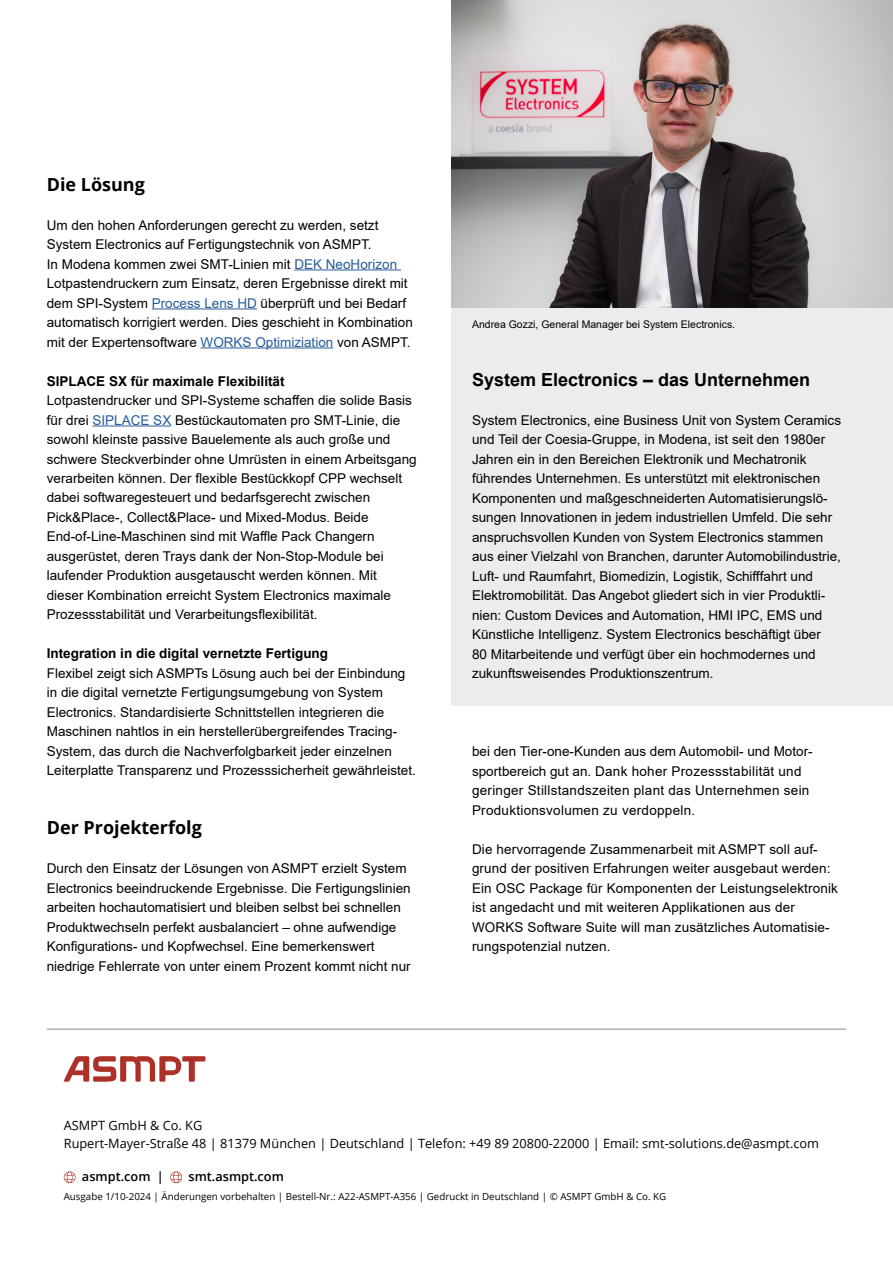
<style>
.page{position:relative;width:893px;height:1263px;background:#fff}
.page>*{position:absolute;margin:0;border:0;box-sizing:border-box;transform-origin:0 0}
.t1{font:700 18px "Arial";color:#000}
.t2{font:700 18px "Open Sans";color:#000}
.t3{font:13.5px/19.5px "Arial";color:#000}
.t4{font:13.5px/19.5px "Arial";letter-spacing:.02em;color:#000}
.t5{font:700 13.5px "Arial";color:#000}
.t6{font:12.75px/18px "Open Sans";color:#000}
.t7{font:600 12.75px "Open Sans";color:#000}
.t8{font:10.5px "Arial";color:#000}
.t9{font:9.75px "Open Sans";color:#000}
.s1{color:#275b9b}
</style>
<div class="page">
<div style="left:452px;top:0;width:441px;height:706px;background:#ebeceb"></div>
<hr style="left:294px;top:269px;width:107px;height:1px;background:#275b9b">
<hr style="left:152px;top:308px;width:105px;height:1px;background:#275b9b">
<hr style="left:201px;top:347px;width:132px;height:1px;background:#275b9b">
<hr style="left:93px;top:425px;width:78px;height:1px;background:#275b9b">
<hr style="left:47px;top:1029px;width:799px;height:1px;background:#86888c">
<svg style="left:64px;top:1056px;width:141px;height:26px"></svg>
<svg style="left:64px;top:1171px;width:12px;height:12px"></svg>
<svg style="left:170px;top:1171px;width:12px;height:12px"></svg>
<img style="left:452px;top:0;width:441px;height:308px">
<h1 class="t2" style="left:47px;top:171px;width:100px">Die Lösung</h1>
<p class="t3" style="left:47px;top:215px;width:368px">Um den hohen Anforderungen gerecht zu werden, setzt System Electronics auf Fertigungstechnik von ASMPT.<br>In Modena kommen zwei SMT-Linien mit <span class="s1">DEK NeoHorizon </span>Lotpastendruckern zum Einsatz, deren Ergebnisse direkt mit dem SPI-System <span class="s1">Process Lens HD</span> überprüft und bei Bedarf automatisch korrigiert werden. Dies geschieht in Kombination mit der Expertensoftware <span class="s1">WORKS Optimiziation</span> von ASMPT.</p>
<p class="t5" style="left:47px;top:371px;width:239px">SIPLACE SX für maximale Flexibilität</p>
<p class="t3" style="left:47px;top:390px;width:371px">Lotpastendrucker und SPI-Systeme schaffen die solide Basis für drei <span class="s1">SIPLACE SX</span> Bestückautomaten pro SMT-Linie, die sowohl kleinste passive Bauelemente als auch große und schwere Steckverbinder ohne Umrüsten in einem Arbeitsgang verarbeiten können. Der flexible Bestückkopf CPP wechselt dabei softwaregesteuert und bedarfsgerecht zwischen Pick&amp;Place-, Collect&amp;Place- und Mixed-Modus. Beide End-of-Line-Maschinen sind mit Waffle Pack Changern ausgerüstet, deren Trays dank der Non-Stop-Module bei laufender Produktion ausgetauscht werden können. Mit dieser Kombination erreicht System Electronics maximale Prozessstabilität und Verarbeitungsflexibilität.</p>
<p class="t5" style="left:47px;top:644px;width:283px">Integration in die digital vernetzte Fertigung</p>
<p class="t3" style="left:47px;top:663px;width:371px">Flexibel zeigt sich ASMPTs Lösung auch bei der Einbindung in die digital vernetzte Fertigungsumgebung von System Electronics. Standardisierte Schnittstellen integrieren die Maschinen nahtlos in ein herstellerübergreifendes Tracing-System, das durch die Nachverfolgbarkeit jeder einzelnen Leiterplatte Transparenz und Prozesssicherheit gewährleistet.</p>
<h1 class="t2" style="left:47px;top:815px;width:157px">Der Projekterfolg</h1>
<p class="t3" style="left:47px;top:858px;width:365px">Durch den Einsatz der Lösungen von ASMPT erzielt System Electronics beeindruckende Ergebnisse. Die Fertigungslinien arbeiten hochautomatisiert und bleiben selbst bei schnellen Produktwechseln perfekt ausbalanciert – ohne aufwendige Konfigurations- und Kopfwechsel. Eine bemerkenswert niedrige Fehlerrate von unter einem Prozent kommt nicht nur</p>
<p class="t8" style="left:472px;top:317px;width:265px">Andrea Gozzi, General Manager bei System Electronics.</p>
<h1 class="t1" style="left:472px;top:366px;width:340px">System Electronics – das Unternehmen</h1>
<p class="t3" style="left:472px;top:410px;width:371px">System Electronics, eine Business Unit von System Ceramics und Teil der Coesia-Gruppe, in Modena, ist seit den 1980er Jahren ein in den Bereichen Elektronik und Mechatronik führendes Unternehmen. Es unterstützt mit elektronischen Komponenten und maßgeschneiderten Automatisierungslö&shy;sungen Innovationen in jedem industriellen Umfeld. Die sehr anspruchsvollen Kunden von System Electronics stammen aus einer Vielzahl von Branchen, darunter Automobilindustrie, Luft- und Raumfahrt, Biomedizin, Logistik, Schifffahrt und Elektromobilität. Das Angebot gliedert sich in vier Produktli&shy;nien: Custom Devices and Automation, HMI IPC, EMS und Künstliche Intelligenz. System Electronics beschäftigt über<br>80 Mitarbeitende und verfügt über ein hochmodernes und zukunftsweisendes Produktionszentrum.</p>
<p class="t4" style="left:472px;top:741px;width:342px">bei den Tier-one-Kunden aus dem Automobil- und Motor&shy;sportbereich gut an. Dank hoher Prozessstabilität und geringer Stillstandszeiten plant das Unternehmen sein Produktionsvolumen zu verdoppeln.</p>
<p class="t3" style="left:472px;top:839px;width:367px">Die hervorragende Zusammenarbeit mit ASMPT soll auf&shy;grund der positiven Erfahrungen weiter ausgebaut werden:<br>Ein OSC Package für Komponenten der Leistungselektronik ist angedacht und mit weiteren Applikationen aus der WORKS Software Suite will man zusätzliches Automatisie&shy;rungspotenzial nutzen.</p>
<p class="t6" style="left:64px;top:1116px;width:757px">ASMPT GmbH &amp; Co. KG<br>Rupert-Mayer-Straße 48 | 81379 München | Deutschland | Telefon: +49 89 20800-22000 | Email: smt-solutions.de@asmpt.com</p>
<p class="t7" style="left:82px;top:1167px;width:83px">asmpt.com |</p>
<p class="t7" style="left:188px;top:1167px;width:97px">smt.asmpt.com</p>
<p class="t9" style="left:64px;top:1190px;width:604px">Ausgabe 1/10-2024 | Änderungen vorbehalten | Bestell-Nr.: A22-ASMPT-A356 | Gedruckt in Deutschland | © ASMPT GmbH &amp; Co. KG</p>
</div>
